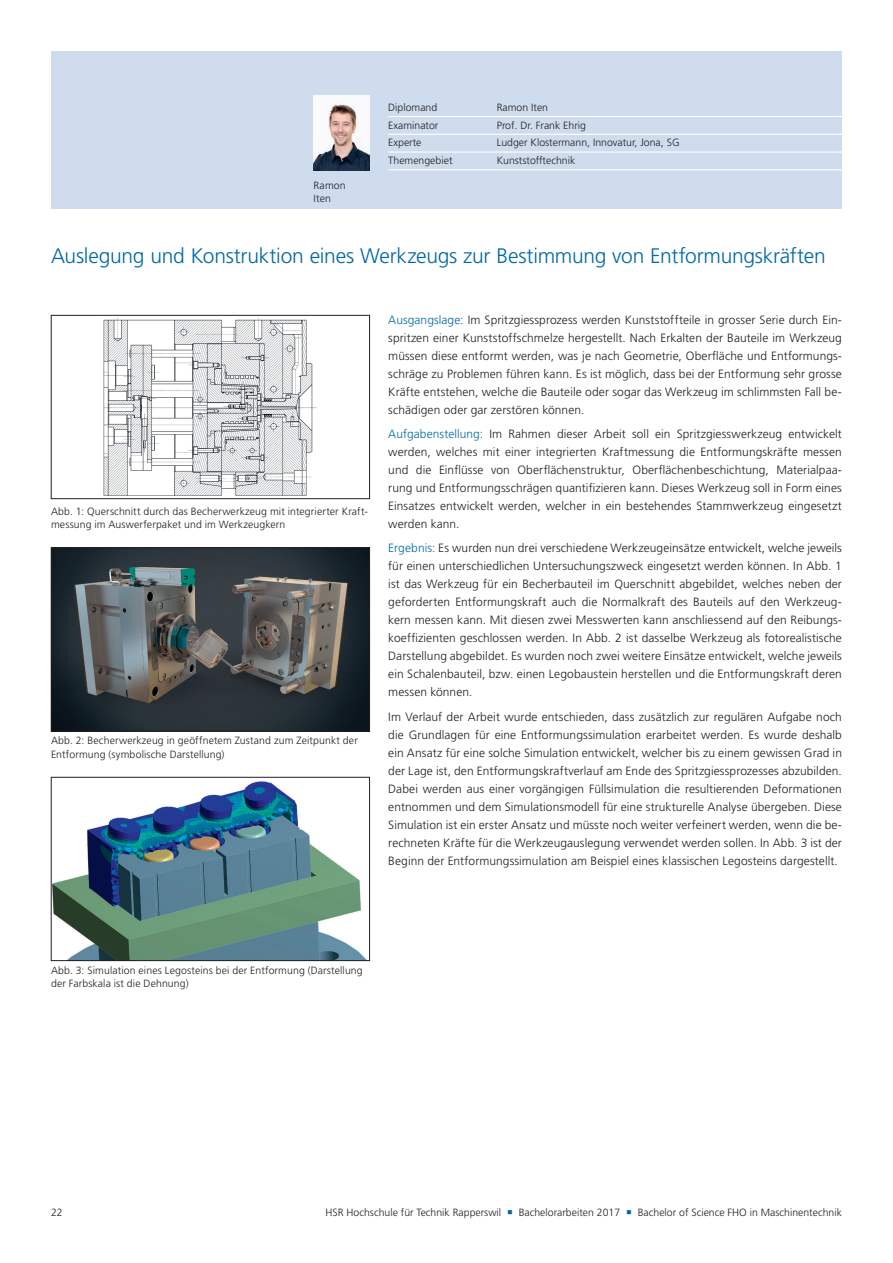
<style>
.page{position:relative;width:893px;height:1263px;background:#fff}
.page>*{position:absolute;margin:0;border:0;box-sizing:border-box;transform-origin:0 0}
.t1{font:300 21px "Frutiger LT Pro";letter-spacing:-.015em;color:#0068a5}
.t2{font:300 12px/18px "Frutiger LT Pro";letter-spacing:.005em;color:#231f20;text-align:justify}
.t3{font:300 10.5px/13.5px "Frutiger LT Pro";letter-spacing:.005em;color:#231f20}
.s1{color:#0068a5}
</style>
<div class="page">
<div style="left:51px;top:51px;width:791px;height:157px;background:#cedced"></div>
<img style="left:103px;top:317px;width:214px;height:179px">
<div style="left:51px;top:315px;width:319px;height:184px;border:1px solid #231f20"></div>
<img style="left:53px;top:549px;width:315px;height:180px">
<div style="left:51px;top:547px;width:319px;height:184px;border:1px solid #231f20"></div>
<img style="left:53px;top:781px;width:313px;height:178px">
<div style="left:51px;top:777px;width:319px;height:184px;border:1px solid #231f20"></div>
<hr style="left:388px;top:116px;width:454px;height:1px;background:#fff">
<hr style="left:388px;top:134px;width:454px;height:1px;background:#fff">
<hr style="left:388px;top:151px;width:454px;height:2px;background:#fff">
<hr style="left:388px;top:169px;width:454px;height:1px;background:#fff">
<img style="left:314px;top:95px;width:56px;height:75px">
<p class="t3" style="left:314px;top:178px;width:34px">Ramon<br>Iten</p>
<p class="t3" style="left:388px;top:101px;width:51px">Diplomand</p>
<p class="t3" style="left:497px;top:101px;width:53px">Ramon Iten</p>
<p class="t3" style="left:388px;top:118px;width:52px">Examinator</p>
<p class="t3" style="left:497px;top:118px;width:91px">Prof. Dr. Frank Ehrig</p>
<p class="t3" style="left:388px;top:136px;width:35px">Experte</p>
<p class="t3" style="left:497px;top:136px;width:184px">Ludger Klostermann, Innovatur, Jona, SG</p>
<p class="t3" style="left:388px;top:154px;width:66px">Themengebiet</p>
<p class="t3" style="left:497px;top:154px;width:80px">Kunststofftechnik</p>
<h1 class="t1" style="left:51px;top:243px;width:776px">Auslegung und Konstruktion eines Werkzeugs zur Bestimmung von Entformungskräften</h1>
<p class="t3" style="left:51px;top:504px;width:318px">Abb. 1: Querschnitt durch das Becherwerkzeug mit integrierter Kraft&shy;messung im Auswerferpaket und im Werkzeugkern</p>
<p class="t3" style="left:51px;top:734px;width:308px">Abb. 2: Becherwerkzeug in geöffnetem Zustand zum Zeitpunkt der<br>Entformung (symbolische Darstellung)</p>
<p class="t2" style="left:388px;top:311px;width:455px"><span class="s1">Ausgangslage:</span> Im Spritzgiessprozess werden Kunststoffteile in grosser Serie durch Ein&shy;spritzen einer Kunststoffschmelze hergestellt. Nach Erkalten der Bauteile im Werkzeug müssen diese entformt werden, was je nach Geometrie, Oberfläche und Entformungs&shy;schräge zu Problemen führen kann. Es ist möglich, dass bei der Entformung sehr grosse Kräfte entstehen, welche die Bauteile oder sogar das Werkzeug im schlimmsten Fall be&shy;schädigen oder gar zerstören können.</p>
<p class="t2" style="left:388px;top:425px;width:455px"><span class="s1">Aufgabenstellung:</span> Im Rahmen dieser Arbeit soll ein Spritzgiesswerkzeug entwickelt werden, welches mit einer integrierten Kraftmessung die Entformungskräfte messen und die Einflüsse von Oberflächenstruktur, Oberflächenbeschichtung, Materialpaa&shy;rung und Entformungsschrägen quantifizieren kann. Dieses Werkzeug soll in Form eines Einsatzes entwickelt werden, welcher in ein bestehendes Stammwerkzeug eingesetzt werden kann.</p>
<p class="t2" style="left:388px;top:539px;width:455px"><span class="s1">Ergebnis:</span> Es wurden nun drei verschiedene Werkzeugeinsätze entwickelt, welche jeweils für einen unterschiedlichen Untersuchungszweck eingesetzt werden können. In Abb. 1 ist das Werkzeug für ein Becherbauteil im Querschnitt abgebildet, welches neben der geforderten Entformungskraft auch die Normalkraft des Bauteils auf den Werkzeug&shy;kern messen kann. Mit diesen zwei Messwerten kann anschliessend auf den Reibungs&shy;koeffizienten geschlossen werden. In Abb. 2 ist dasselbe Werkzeug als fotorealistische Darstellung abgebildet. Es wurden noch zwei weitere Einsätze entwickelt, welche jeweils ein Schalenbauteil, bzw. einen Legobaustein herstellen und die Entformungskraft deren messen können.</p>
<p class="t2" style="left:388px;top:708px;width:455px">Im Verlauf der Arbeit wurde entschieden, dass zusätzlich zur regulären Aufgabe noch die Grundlagen für eine Entformungssimulation erarbeitet werden. Es wurde deshalb ein Ansatz für eine solche Simulation entwickelt, welcher bis zu einem gewissen Grad in der Lage ist, den Entformungskraftverlauf am Ende des Spritzgiessprozesses abzubilden.<br>Dabei werden aus einer vorgängigen Füllsimulation die resultierenden Deformationen entnommen und dem Simulationsmodell für eine strukturelle Analyse übergeben. Diese Simulation ist ein erster Ansatz und müsste noch weiter verfeinert werden, wenn die be&shy;rechneten Kräfte für die Werkzeugauslegung verwendet werden sollen. In Abb. 3 ist der Beginn der Entformungssimulation am Beispiel eines klassischen Legosteins dargestellt.</p>
<p class="t3" style="left:51px;top:963px;width:313px">Abb. 3: Simulation eines Legosteins bei der Entformung (Darstellung der Farbskala ist die Dehnung)</p>
<p class="t3" style="left:51px;top:1206px;width:13px">22</p>
<p class="t3" style="left:326px;top:1206px;width:518px">HSR Hochschule für Technik Rapperswil <span class="s1">○</span> Bachelorarbeiten 2017 <span class="s1">○</span> Bachelor of Science FHO in Maschinentechnik</p>
</div>
